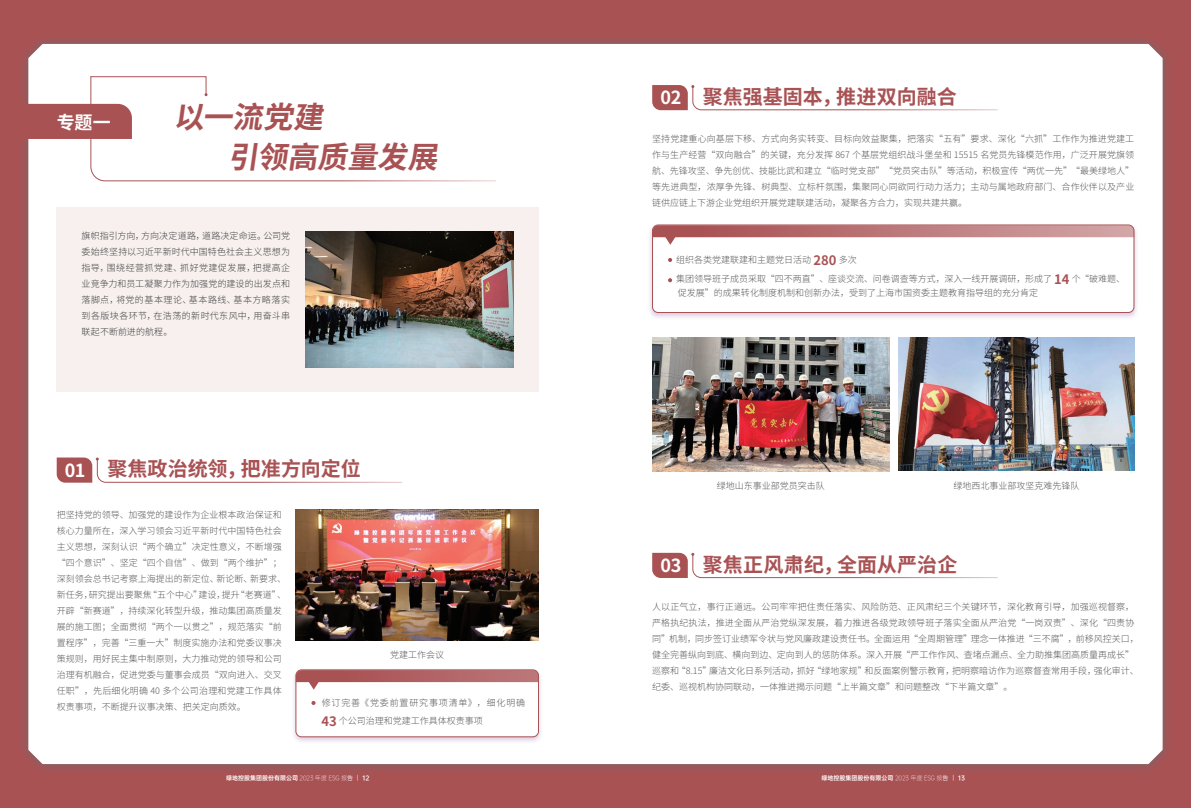
<style>
.page{position:relative;width:1191px;height:808px;background:#a95254}
.page>*{position:absolute;margin:0;border:0;box-sizing:border-box;transform-origin:0 0}
.t1{font:700 30px/39.7px "Source Han Sans CN";color:#a95254}
.t2{font:700 20px "Source Han Sans CN";color:#a95254}
.t3{font:700 18px "Source Han Sans CN";color:#fff}
.t4{font:300 9px/16px "Source Han Sans CN";color:#57585a}
.t5{font:300 9px/16px "Source Han Sans CN";letter-spacing:.045em;color:#3e3e3f;text-align:justify}
.t6{font:300 9px/18px "Source Han Sans CN";letter-spacing:.045em;color:#57585a}
.t7{font:6px "OPPO Sans B";color:#fff}
.s1{font-size:18px;color:#fff}
.s2{font-weight:700;font-size:13px;color:#a95254}
.s3{font-family:"OPPO Sans L"}
.s4{font-family:"OPPO Sans R"}
</style>
<div class="page">
<div style="left:18px;top:33px;width:1155px;height:742px;background:#6c6d70;opacity:.8"></div>
<div style="left:28px;top:44px;width:1134px;height:720px;background:#fff"></div>
<svg style="left:18px;top:104px;width:72px;height:35px"></svg>
<svg style="left:1074px;top:205px;width:62px;height:12px"></svg>
<div style="left:57px;top:207px;width:482px;height:185px;background:#f7f0ef"></div>
<img style="left:305px;top:231px;width:209px;height:136px">
<div style="left:90px;top:76px;width:406px;height:106px;background:#fff"></div>
<img style="left:296px;top:510px;width:243px;height:130px">
<svg style="left:57px;top:457px;width:346px;height:26px;background:#f3e8e8"></svg>
<svg style="left:652px;top:85px;width:346px;height:26px;background:#f3e8e9"></svg>
<img style="left:652px;top:337px;width:237px;height:134px">
<img style="left:898px;top:338px;width:236px;height:133px">
<svg style="left:652px;top:553px;width:346px;height:25px;background:#f3e8e8"></svg>
<div style="left:647px;top:223px;width:492px;height:97px;background:#8a59a5;opacity:.3"></div>
<div style="left:652px;top:225px;width:482px;height:87px;background:#fff;border-radius:6px"></div>
<div style="left:652px;top:225px;width:482px;height:88px;border:1px solid #a95254;border-radius:6px"></div>
<svg style="left:652px;top:225px;width:484px;height:37px"></svg>
<svg style="left:668px;top:278px;width:4px;height:4px"></svg>
<div style="left:291px;top:667px;width:252px;height:78px;background:#8a59a5;opacity:.3"></div>
<div style="left:296px;top:670px;width:242px;height:67px;background:#fff;border-radius:6px"></div>
<div style="left:296px;top:669px;width:243px;height:68px;border:1px solid #a95254;border-radius:6px"></div>
<svg style="left:296px;top:670px;width:243px;height:20px"></svg>
<svg style="left:311px;top:701px;width:4px;height:4px"></svg>
<h3 class="t3" style="left:57px;top:113px;width:56px">专题一</h3>
<h1 class="t1" style="left:228px;top:98px;width:223px;text-indent:-54px">以一流党建<br>引领高质量发展</h1>
<p class="t5" style="left:82px;top:228px;width:210px">旗帜指引方向，方向决定道路，道路决定命运。公司党委始终坚持以习近平新时代中国特色社会主义思想为指导，围绕经营抓党建、抓好党建促发展，把提高企业竞争力和员工凝聚力作为加强党的建设的出发点和落脚点，将党的基本理论、基本路线、基本方略落实到各版块各环节，在浩荡的新时代东风中，用奋斗串联起不断前进的航程。</p>
<h2 class="t2" style="left:65px;top:458px;width:297px"><span class="s1">01</span> 聚焦政治统领，把准方向定位</h2>
<p class="t4" style="left:57px;top:506px;width:231px">把坚持党的领导、加强党的建设作为企业根本政治保证和核心力量所在，深入学习领会习近平新时代中国特色社会主义思想，深刻认识“两个确立”决定性意义，不断增强“四个意识”、坚定“四个自信”、做到“两个维护”；深刻领会总书记考察上海提出的新定位、新论断、新要求、新任务，研究提出要聚焦“五个中心”建设，提升“老赛道”、开辟“新赛道”，持续深化转型升级，推动集团高质量发展的施工图；全面贯彻“两个一以贯之”，规范落实“前置程序”，完善“三重一大”制度实施办法和党委议事决策规则，用好民主集中制原则，大力推动党的领导和公司治理有机融合，促进党委与董事会成员“双向进入、交叉任职”，先后细化明确 40 多个公司治理和党建工作具体权责事项，不断提升议事决策、把关定向质效。</p>
<p class="t4" style="left:390px;top:647px;width:55px">党建工作会议</p>
<p class="t6" style="left:321px;top:694px;width:205px">修订完善《党委前置研究事项清单》，细化明确<br><span class="s2">43</span> 个公司治理和党建工作具体权责事项</p>
<h2 class="t2" style="left:660px;top:85px;width:298px"><span class="s1">02</span> 聚焦强基固本，推进双向融合</h2>
<p class="t4" style="left:652px;top:131px;width:483px;text-align:justify">坚持党建重心向基层下移、方式向务实转变、目标向效益聚集，把落实“五有”要求、深化“六抓”工作作为推进党建工作与生产经营“双向融合”的关键，充分发挥 867 个基层党组织战斗堡垒和 15515 名党员先锋模范作用，广泛开展党旗领航、先锋攻坚、争先创优、技能比武和建立“临时党支部”“党员突击队”等活动，积极宣传“两优一先”“最美绿地人”等先进典型，浓厚争先锋、树典型、立标杆氛围，集聚同心同欲同行动力活力；主动与属地政府部门、合作伙伴以及产业链供应链上下游企业党组织开展党建联建活动，凝聚各方合力，实现共建共赢。</p>
<p class="t4" style="left:676px;top:251px;width:450px;line-height:18.8px">组织各类党建联建和主题党日活动 <span class="s2">280</span> 多次<br>集团领导班子成员采取“四不两直”、座谈交流、问卷调查等方式，深入一线开展调研，形成了 <span class="s2">14</span> 个“破难题、</p>
<p class="t4" style="left:678px;top:285px;width:361px">促发展”的成果转化制度机制和创新办法，受到了上海市国资委主题教育指导组的充分肯定</p>
<p class="t4" style="left:717px;top:478px;width:109px">绿地山东事业部党员突击队</p>
<p class="t4" style="left:953px;top:478px;width:127px">绿地西北事业部攻坚克难先锋队</p>
<h2 class="t2" style="left:660px;top:553px;width:298px"><span class="s1">03</span> 聚焦正风肃纪，全面从严治企</h2>
<p class="t4" style="left:652px;top:599px;width:488px">人以正气立，事行正道远。公司牢牢把住责任落实、风险防范、正风肃纪三个关键环节，深化教育引导，加强巡视督察，严格执纪执法，推进全面从严治党纵深发展，着力推进各级党政领导班子落实全面从严治党“一岗双责”、深化“四责协同”机制，同步签订业绩军令状与党风廉政建设责任书。全面运用“全周期管理”理念一体推进“三不腐”，前移风控关口，健全完善纵向到底、横向到边、定向到人的惩防体系。深入开展“严工作作风、查堵点漏点、全力助推集团高质量再成长”巡察和“8.15”廉洁文化日系列活动，抓好“绿地家规”和反面案例警示教育，把明察暗访作为巡察督查常用手段，强化审计、纪委、巡视机构协同联动，一体推进揭示问题“上半篇文章”和问题整改“下半篇文章”。</p>
<p class="t7" style="left:226px;top:773px;width:145px">绿地控股集团股份有限公司 <span class="s3">2023 年度 ESG 报</span><span class="s4">｜告 ｜</span>12 12</p>
<p class="t7" style="left:235px;top:773px;width:111px">绿地控股集团有限公司 <span class="s3">2023 年 ESG 报告</span></p>
<p class="t7" style="left:821px;top:773px;width:145px">绿地控股集团股份有限公司 <span class="s3">2023 年度 ESG 报</span><span class="s4">｜告 ｜</span>13 13</p>
<p class="t7" style="left:830px;top:773px;width:111px">绿地控股集团有限公司 <span class="s3">2023 年 ESG 报告</span></p>
</div>
